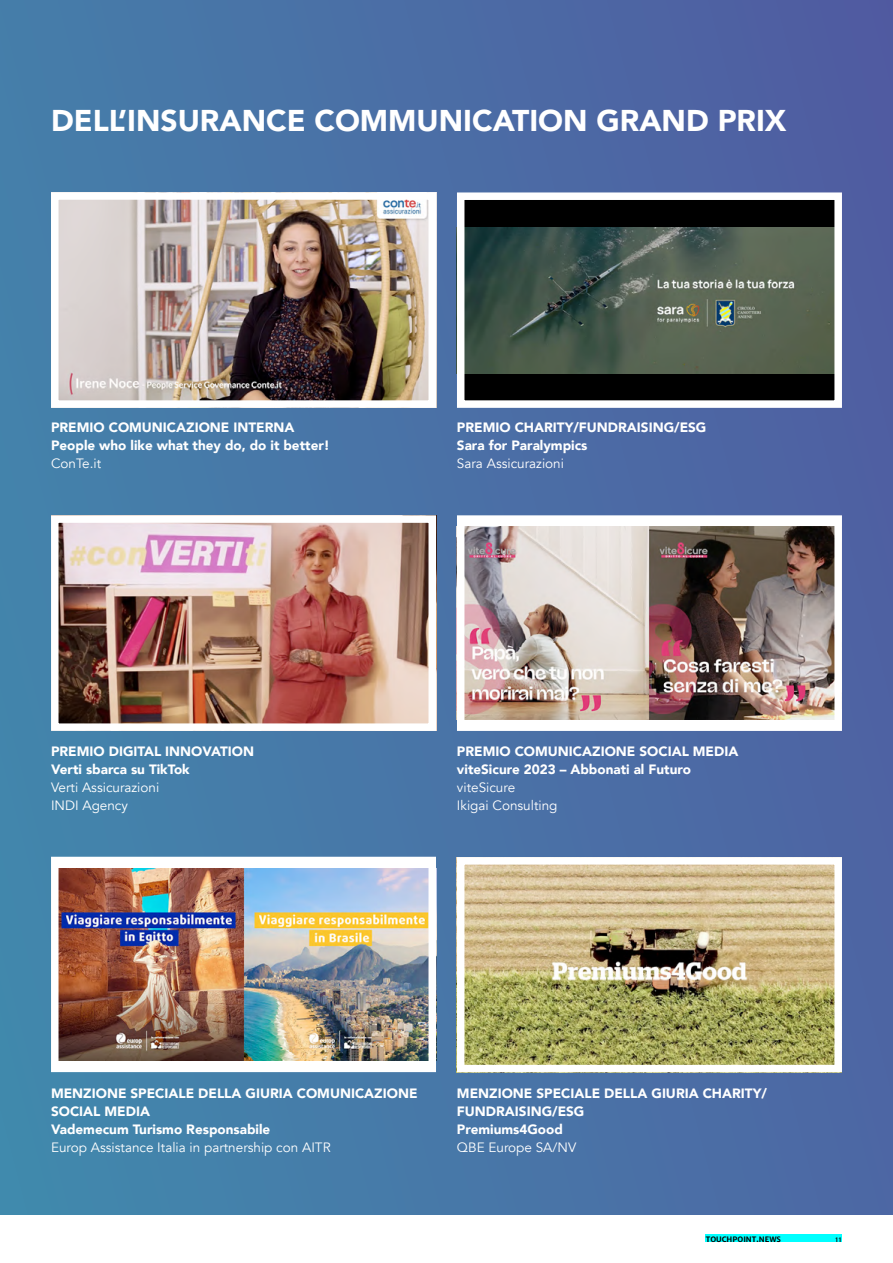
<style>
.page{position:relative;width:893px;height:1263px;background:#fff}
.page>*{position:absolute;margin:0;border:0;box-sizing:border-box;transform-origin:0 0}
.t1{font:900 30px "Avenir";color:#fff}
.t2{font:900 13.5px/18px "Avenir";color:#fff}
.t3{font:13.5px/18px "Avenir";color:#fff}
.t4{font:700 7.5px "Merriweather Sans";color:#000}
.t5{font:7.5px "Merriweather Sans";color:#000}
</style>
<div class="page">
<div style="left:706px;top:1235px;width:136px;height:7px;background:#0ff"></div>
<div style="left:0;top:0;width:893px;height:1215px;background:linear-gradient(to right,#4c8aaf,#4e60a1)"></div>
<div style="left:461px;top:196px;width:377px;height:208px;background:#000"></div>
<img style="left:466px;top:227px;width:367px;height:146px">
<div style="left:457px;top:192px;width:385px;height:216px;border:8px solid #fff"></div>
<img style="left:60px;top:201px;width:367px;height:198px">
<div style="left:51px;top:192px;width:385px;height:216px;border:8px solid #fff"></div>
<img style="left:466px;top:866px;width:367px;height:197px">
<div style="left:457px;top:857px;width:385px;height:215px;border:8px solid #fff"></div>
<img style="left:60px;top:868px;width:367px;height:193px">
<img style="left:60px;top:524px;width:367px;height:198px">
<div style="left:51px;top:515px;width:385px;height:216px;border:8px solid #fff"></div>
<svg style="left:466px;top:524px;width:367px;height:198px"></svg>
<img style="left:466px;top:527px;width:367px;height:192px">
<div style="left:457px;top:515px;width:385px;height:216px;border:8px solid #fff"></div>
<h1 class="t1" style="left:51px;top:94px;width:737px">DELL’INSURANCE COMMUNICATION GRAND PRIX</h1>
<p class="t2" style="left:51px;top:418px;width:280px">PREMIO COMUNICAZIONE INTERNA<br>People who like what they do, do it better!</p>
<p class="t3" style="left:51px;top:455px;width:52px">ConTe.it</p>
<p class="t2" style="left:457px;top:418px;width:251px">PREMIO CHARITY/FUNDRAISING/ESG<br>Sara for Paralympics</p>
<p class="t3" style="left:457px;top:455px;width:109px">Sara Assicurazioni</p>
<p class="t2" style="left:51px;top:742px;width:204px">PREMIO DIGITAL INNOVATION<br>Verti sbarca su TikTok</p>
<p class="t3" style="left:51px;top:779px;width:110px">Verti Assicurazioni<br>INDI Agency</p>
<p class="t2" style="left:457px;top:742px;width:283px">PREMIO COMUNICAZIONE SOCIAL MEDIA viteSicure 2023 – Abbonati al Futuro</p>
<p class="t3" style="left:457px;top:779px;width:102px">viteSicure<br>Ikigai Consulting</p>
<p class="t2" style="left:51px;top:1084px;width:368px">MENZIONE SPECIALE DELLA GIURIA COMUNICAZIONE<br>SOCIAL MEDIA<br>Vademecum Turismo Responsabile</p>
<p class="t3" style="left:51px;top:1139px;width:281px">Europ Assistance Italia in partnership con AITR</p>
<p class="t2" style="left:457px;top:1084px;width:311px">MENZIONE SPECIALE DELLA GIURIA CHARITY/<br>FUNDRAISING/ESG<br>Premiums4Good</p>
<p class="t3" style="left:457px;top:1139px;width:121px">QBE Europe SA/NV</p>
<p class="t4" style="left:706px;top:1234px;width:77px">TOUCHPOINT.NEWS</p>
<p class="t5" style="left:835px;top:1234px;width:8px">11</p>
</div>
